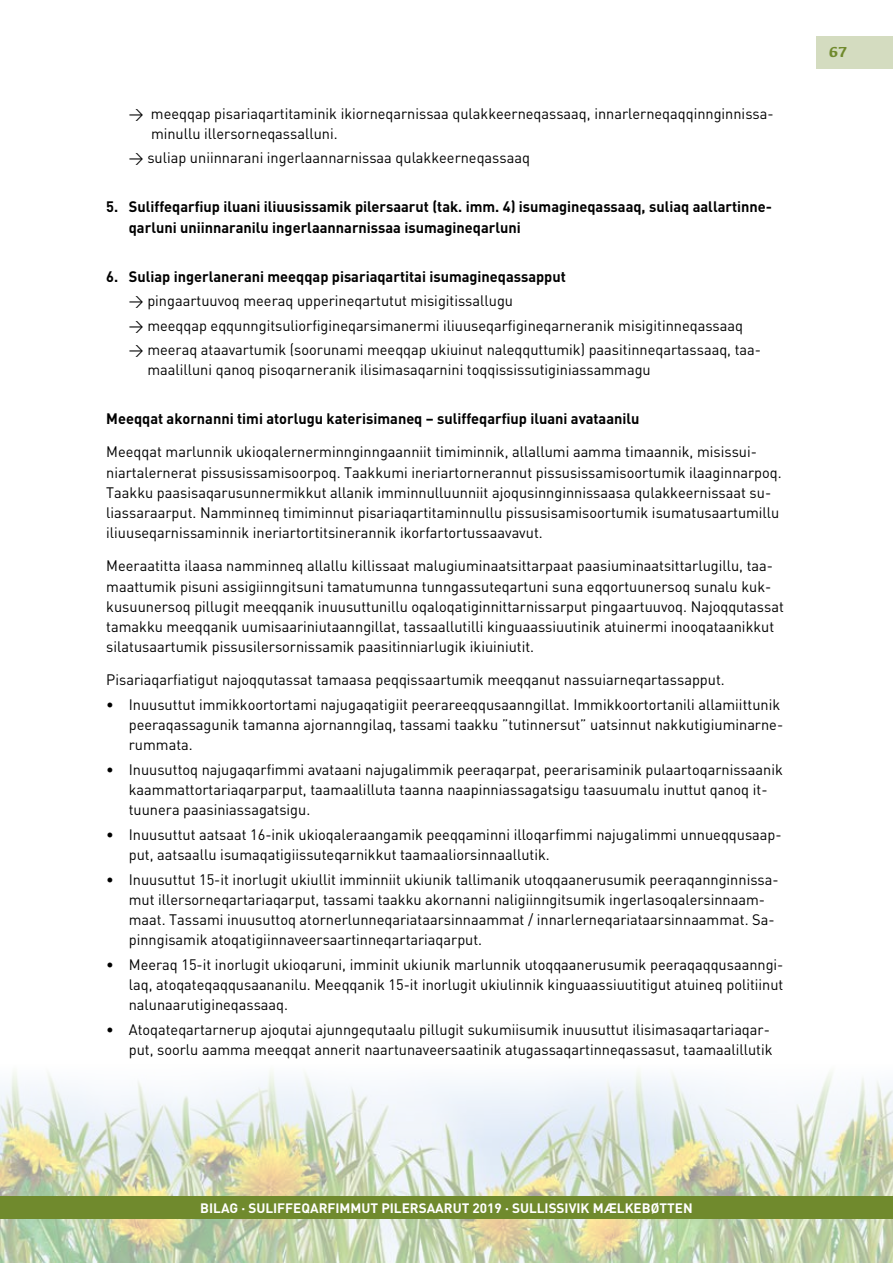
<style>
.page{position:relative;width:893px;height:1263px;background:#fff}
.page>*{position:absolute;margin:0;border:0;box-sizing:border-box;transform-origin:0 0}
.t1{font:15px/20.2px "DIN";color:#000}
.t2{font:700 15px/20.2px "DIN";color:#000}
.t3{font:700 15px "Kefa";color:#708a2d}
.t4{font:700 13.5px "DIN";color:#fff}
</style>
<div class="page">
<img style="left:0;top:1072px;width:893px;height:191px">
<div style="left:816px;top:36px;width:77px;height:33px;background:#d4dcc0"></div>
<div style="left:0;top:1196px;width:893px;height:23px;background:#708a2d"></div>
<p class="t1" style="left:151px;top:103px;width:624px;text-indent:-22px">&gt; meeqqap pisariaqartitaminik ikiorneqarnissaa qulakkeerneqassaaq, innarlerneqaqqinnginnissa&shy;minullu illersorneqassalluni.</p>
<p class="t1" style="left:129px;top:147px;width:403px">&gt; suliap uniinnarani ingerlaannarnissaa qulakkeerneqassaaq</p>
<p class="t2" style="left:129px;top:196px;width:645px;text-indent:-22px">5. Suliffeqarfiup iluani iliuusissamik pilersaarut (tak. imm. 4) isumagineqassaaq, suliaq aallartinne&shy;qarluni uniinnaranilu ingerlaannarnissaa isumagineqarluni</p>
<p class="t2" style="left:106px;top:265px;width:461px">6. Suliap ingerlanerani meeqqap pisariaqartitai isumagineqassapput</p>
<p class="t1" style="left:129px;top:288px;width:632px;line-height:24.5px">&gt; pingaartuuvoq meeraq upperineqartutut misigitissallugu<br>&gt; meeqqap eqqunngitsuliorfigineqarsimanermi iliuuseqarfigineqarneranik misigitinneqassaaq &gt; meeraq ataavartumik (soorunami meeqqap ukiuinut naleqquttumik) paasitinneqartassaaq, taa-</p>
<p class="t1" style="left:147px;top:359px;width:505px">maalilluni qanoq pisoqarneranik ilisimasaqarnini toqqississutiginiassammagu</p>
<p class="t2" style="left:106px;top:408px;width:535px">Meeqqat akornanni timi atorlugu katerisimaneq – suliffeqarfiup iluani avataanilu</p>
<p class="t1" style="left:106px;top:441px;width:677px">Meeqqat marlunnik ukioqalernerminnginngaanniit timiminnik, allallumi aamma timaannik, misissui&shy;niartalernerat pissusissamisoorpoq. Taakkumi ineriartornerannut pissusissamisoortumik ilaaginnarpoq.<br>Taakku paasisaqarusunnermikkut allanik imminnulluunniit ajoqusinnginnissaasa qulakkeernissaat su&shy;liassaraarput. Namminneq timiminnut pisariaqartitaminnullu pissusisamisoortumik isumatusaartumillu iliuuseqarnissaminnik ineriartortitsinerannik ikorfartortussaavavut.</p>
<p class="t1" style="left:106px;top:555px;width:679px">Meeraatitta ilaasa namminneq allallu killissaat malugiuminaatsittarpaat paasiuminaatsittarlugillu, taa&shy;maattumik pisuni assigiinngitsuni tamatumunna tunngassuteqartuni suna eqqortuunersoq sunalu kuk&shy;kusuunersoq pillugit meeqqanik inuusuttunillu oqaloqatiginnittarnissarput pingaartuuvoq. Najoqqutassat tamakku meeqqanik uumisaariniutaanngillat, tassaallutilli kinguaassiuutinik atuinermi inooqataanikkut silatusaartumik pissusilersornissamik paasitinniarlugik ikiuiniutit.</p>
<p class="t1" style="left:106px;top:669px;width:620px">Pisariaqarfiatigut najoqqutassat tamaasa peqqissaartumik meeqqanut nassuiarneqartassapput.</p>
<p class="t1" style="left:129px;top:694px;width:656px;text-indent:-22px">• Inuusuttut immikkoortortami najugaqatigiit peerareeqqusaanngillat. Immikkoortortanili allamiittunik peeraqassagunik tamanna ajornanngilaq, tassami taakku ”tutinnersut” uatsinnut nakkutigiuminarne&shy;rummata.</p>
<p class="t1" style="left:129px;top:759px;width:655px;text-indent:-22px">• Inuusuttoq najugaqarfimmi avataani najugalimmik peeraqarpat, peerarisaminik pulaartoqarnissaanik kaammattortariaqarparput, taamaalilluta taanna naapinniassagatsigu taasuumalu inuttut qanoq it&shy;tuunera paasiniassagatsigu.</p>
<p class="t1" style="left:129px;top:824px;width:654px;text-indent:-22px">• Inuusuttut aatsaat 16-inik ukioqaleraangamik peeqqaminni illoqarfimmi najugalimmi unnueqqusaap&shy;put, aatsaallu isumaqatigiissuteqarnikkut taamaaliorsinnaallutik.</p>
<p class="t1" style="left:129px;top:869px;width:649px;text-indent:-22px">• Inuusuttut 15-it inorlugit ukiullit imminniit ukiunik tallimanik utoqqaanerusumik peeraqannginnissa&shy;mut illersorneqartariaqarput, tassami taakku akornanni naligiinngitsumik ingerlasoqalersinnaam&shy;maat. Tassami inuusuttoq atornerlunneqariataarsinnaammat / innarlerneqariataarsinnaammat. Sa&shy;pinngisamik atoqatigiinnaveersaartinneqartariaqarput.</p>
<p class="t1" style="left:129px;top:954px;width:656px;text-align:justify;text-indent:-22px">• Meeraq 15-it inorlugit ukioqaruni, imminit ukiunik marlunnik utoqqaanerusumik peeraqaqqusaanngi&shy;laq, atoqateqaqqusaananilu. Meeqqanik 15-it inorlugit ukiulinnik kinguaassiuutitigut atuineq politiinut nalunaarutigineqassaaq.</p>
<p class="t1" style="left:106px;top:1019px;width:668px;text-align:right">• Atoqateqartarnerup ajoqutai ajunngequtaalu pillugit sukumiisumik inuusuttut ilisimasaqartariaqar&shy;put, soorlu aamma meeqqat annerit naartunaveersaatinik atugassaqartinneqassasut, taamaalillutik</p>
<p class="t3" style="left:829px;top:42px;width:20px">67</p>
<p class="t4" style="left:200px;top:1199px;width:494px">BILAG · SULIFFEQARFIMMUT PILERSAARUT 2019 · SULLISSIVIK MÆLKEBØTTEN</p>
<p class="t4" style="left:224px;top:1199px;width:446px">SULIFFEQARFIMMUT PILERSAARUT 2019 · SULLISSIVIK MÆLKEBØTTEN</p>
</div>
